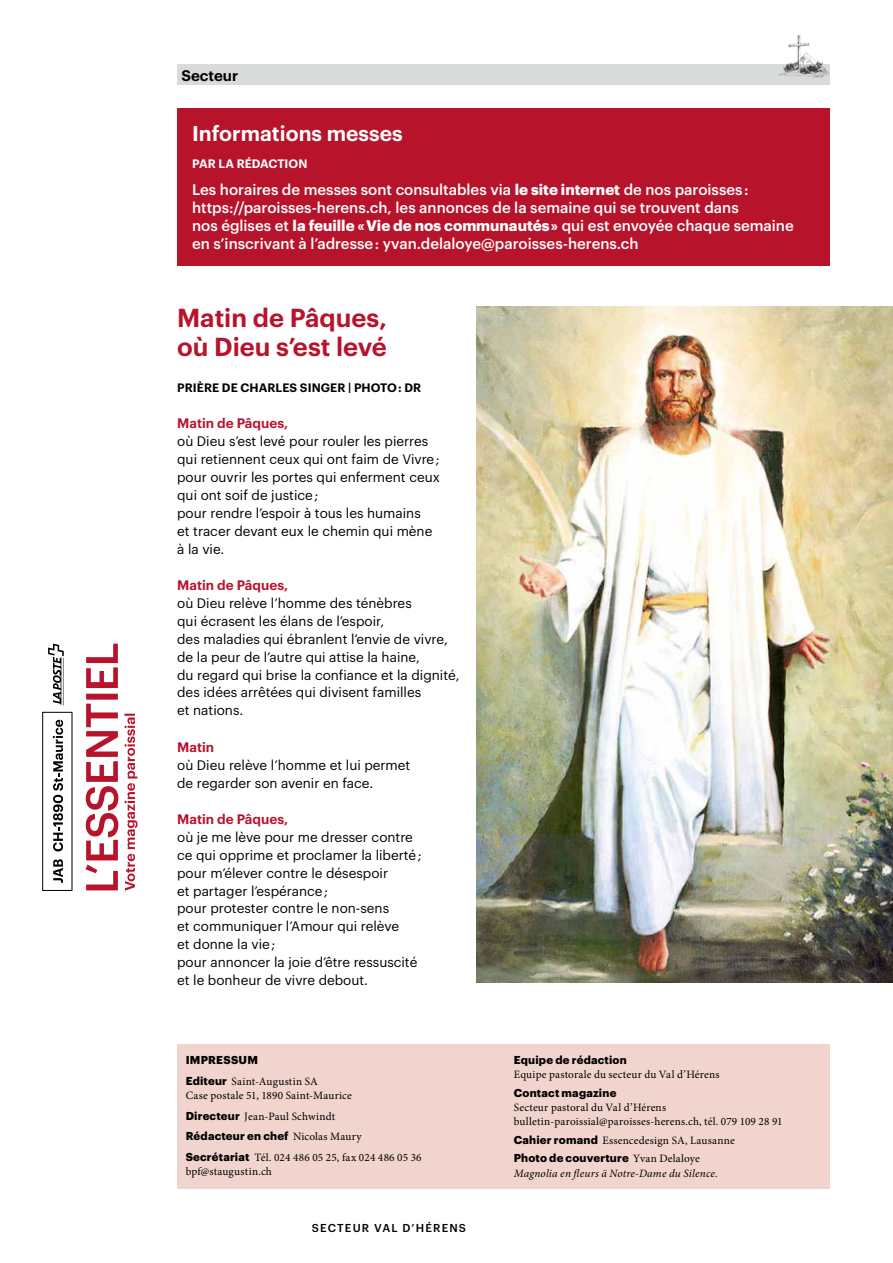
<style>
.page{position:relative;width:893px;height:1263px;background:#fff}
.page>*{position:absolute;margin:0;border:0;box-sizing:border-box;transform-origin:0 0}
.t1{font:600 25.5px/28.5px "Graphik";color:#b7142c}
.t2{font:600 21px "Graphik";color:#fff}
.t3{font:500 15px/18px "Graphik";color:#fff}
.t4{font:600 15px "Graphik";color:#000}
.t5{font:13.5px/18px "Graphik";color:#000}
.t6{font:600 13.5px "Graphik";color:#b7142c}
.t7{font:600 12px "Graphik";letter-spacing:.005em;color:#000}
.t8{font:600 12px "Graphik";letter-spacing:.005em;color:#fff}
.t9{font:11.25px/14.2px "Minion Pro";letter-spacing:.015em;color:#000}
.t10{font:700 11.25px "Graphik";letter-spacing:.02em;color:#000}
.t11{font:italic 11.25px "Minion Pro";letter-spacing:.015em;color:#000}
.t12{font:500 11.25px "Graphik";letter-spacing:.105em;color:#000}
.s1{font-weight:700}
.s2{font-family:"Graphik";font-weight:700}
.s3{font-family:"Minion Pro";font-weight:400}
</style>
<div class="page">
<div style="left:177px;top:65px;width:652px;height:20px;background:#d9dada"></div>
<img style="left:775px;top:35px;width:55px;height:47px">
<div style="left:177px;top:1044px;width:652px;height:144px;background:#f0d4cd"></div>
<div style="left:177px;top:108px;width:652px;height:157px;background:#b7142c"></div>
<svg style="left:53px;top:859px;width:10px;height:24px"></svg>
<svg style="left:53px;top:720px;width:10px;height:131px"></svg>
<div style="left:42px;top:712px;width:30px;height:179px;border:1px solid #000"></div>
<svg style="left:124px;top:714px;width:14px;height:177px"></svg>
<svg style="left:86px;top:644px;width:32px;height:246px"></svg>
<hr style="left:63px;top:658px;width:1px;height:48px;background:#000">
<svg style="left:48px;top:644px;width:16px;height:61px"></svg>
<hr style="left:62px;top:657px;width:1px;height:48px;background:#000">
<img style="left:476px;top:306px;width:417px;height:676px">
<p class="t4" style="left:181px;top:64px;width:58px">Secteur</p>
<h2 class="t2" style="left:192px;top:118px;width:212px">Informations messes</h2>
<p class="t8" style="left:192px;top:155px;width:117px">PAR LA RÉDACTION</p>
<p class="t3" style="left:192px;top:180px;width:603px">Les horaires de messes sont consultables via <span class="s1">le site internet</span> de nos paroisses : https://paroisses-herens.ch, les annonces de la semaine qui se trouvent dans<br>nos églises et <span class="s1">la feuille « Vie de nos communautés »</span> qui est envoyée chaque semaine en s’inscrivant à l’adresse : yvan.delaloye@paroisses-herens.ch</p>
<h1 class="t1" style="left:177px;top:301px;width:211px">Matin de Pâques, où Dieu s’est levé</h1>
<p class="t7" style="left:177px;top:378px;width:245px">PRIÈRE DE CHARLES SINGER | PHOTO : DR</p>
<p class="t6" style="left:177px;top:412px;width:113px">Matin de Pâques,</p>
<p class="t5" style="left:177px;top:430px;width:264px">où Dieu s’est levé pour rouler les pierres qui retiennent ceux qui ont faim de Vivre ; pour ouvrir les portes qui enferment ceux qui ont soif de justice ;<br>pour rendre l’espoir à tous les humains<br>et tracer devant eux le chemin qui mène à la vie.</p>
<p class="t6" style="left:177px;top:574px;width:113px">Matin de Pâques,</p>
<p class="t5" style="left:177px;top:592px;width:284px">où Dieu relève l’homme des ténèbres<br>qui écrasent les élans de l’espoir,<br>des maladies qui ébranlent l’envie de vivre, de la peur de l’autre qui attise la haine,<br>du regard qui brise la confiance et la dignité, des idées arrêtées qui divisent familles<br>et nations.</p>
<p class="t6" style="left:177px;top:736px;width:39px">Matin</p>
<p class="t5" style="left:177px;top:754px;width:235px">où Dieu relève l’homme et lui permet de regarder son avenir en face.</p>
<p class="t6" style="left:177px;top:808px;width:113px">Matin de Pâques,</p>
<p class="t5" style="left:177px;top:826px;width:246px">où je me lève pour me dresser contre ce qui opprime et proclamer la liberté ; pour m’élever contre le désespoir<br>et partager l’espérance ;<br>pour protester contre le non-sens<br>et communiquer l’Amour qui relève<br>et donne la vie ;<br>pour annoncer la joie d’être ressuscité et le bonheur de vivre debout.</p>
<p class="t10" style="left:186px;top:1051px;width:74px">IMPRESSUM</p>
<p class="t9" style="left:186px;top:1074px;width:168px"><span class="s2">Editeur</span> Saint-Augustin SA<br>Case postale 51, 1890 Saint-Maurice</p>
<p class="t9" style="left:186px;top:1109px;width:151px"><span class="s2">Directeur</span> Jean-Paul Schwindt</p>
<p class="t10" style="left:186px;top:1127px;width:177px">Rédacteur en chef <span class="s3">Nicolas Maury</span></p>
<p class="t9" style="left:186px;top:1150px;width:238px"><span class="s2">Secrétariat</span> Tél. 024 486 05 25, fax 024 486 05 36 bpf@staugustin.ch</p>
<p class="t12" style="left:312px;top:1219px;width:156px">SECTEUR VAL D’HÉRENS</p>
<p class="t10" style="left:514px;top:1051px;width:114px">Equipe de rédaction</p>
<p class="t9" style="left:514px;top:1068px;width:207px">Equipe pastorale du secteur du Val d’Hérens</p>
<p class="t10" style="left:514px;top:1084px;width:104px">Contact magazine</p>
<p class="t9" style="left:514px;top:1100px;width:270px">Secteur pastoral du Val d’Hérens bulletin-paroissial@paroisses-herens.ch, tél. 079 109 28 91</p>
<p class="t9" style="left:514px;top:1133px;width:223px"><span class="s2">Cahier romand</span> Essencedesign SA, Lausanne</p>
<p class="t10" style="left:514px;top:1149px;width:188px">Photo de couverture <span class="s3">Yvan Delaloye</span></p>
<p class="t11" style="left:514px;top:1165px;width:206px">Magnolia en fleurs ä Notre-Dame du Silence.</p>
</div>
